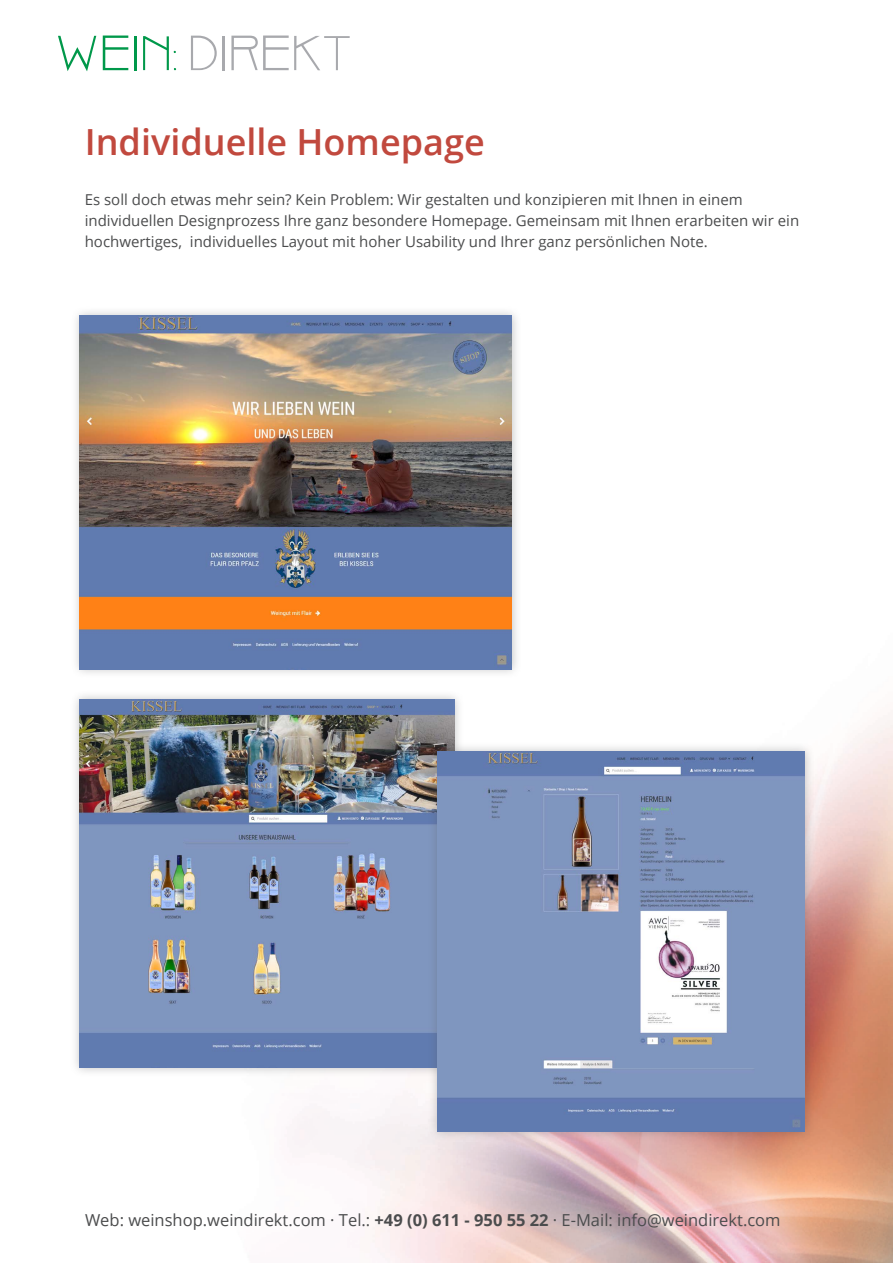
<style>
.page{position:relative;width:893px;height:1263px;background:#fff}
.page>*{position:absolute;margin:0;border:0;box-sizing:border-box;transform-origin:0 0}
.t1{font:600 36px "Open Sans";color:#c1493e}
.t2{font:16.5px "Open Sans";color:#4b4c4d}
.t3{font:15px/21px "Open Sans";color:#4b4c4d}
.s1{font-weight:700}
</style>
<div class="page">
<img style="left:292px;top:710px;width:601px;height:553px">
<svg style="left:58px;top:36px;width:38px;height:35px"></svg>
<svg style="left:103px;top:36px;width:25px;height:34px"></svg>
<hr style="left:134px;top:36px;width:3px;height:34px;background:#00984a">
<svg style="left:143px;top:36px;width:33px;height:34px"></svg>
<svg style="left:191px;top:36px;width:26px;height:34px"></svg>
<hr style="left:223px;top:36px;width:2px;height:34px;background:#a8a9ad">
<svg style="left:231px;top:36px;width:119px;height:34px"></svg>
<div style="left:70px;top:306px;width:452px;height:373px;background:#57585a;opacity:.35"></div>
<img style="left:80px;top:316px;width:432px;height:353px">
<div style="left:70px;top:689px;width:394px;height:388px;background:#57585a;opacity:.35"></div>
<img style="left:80px;top:699px;width:374px;height:368px">
<div style="left:428px;top:741px;width:387px;height:401px;background:#57585a;opacity:.35"></div>
<img style="left:437px;top:752px;width:368px;height:380px">
<p class="t1" style="left:85px;top:117px;width:402px">Individuelle Homepage</p>
<p class="t3" style="left:85px;top:189px;width:659px">Es soll doch etwas mehr sein? Kein Problem: Wir gestalten und konzipieren mit Ihnen in einem</p>
<p class="t3" style="left:85px;top:210px;width:716px">individuellen Designprozess Ihre ganz besondere Homepage. Gemeinsam mit Ihnen erarbeiten wir ein hochwertiges, individuelles Layout mit hoher Usability und Ihrer ganz persönlichen Note.</p>
<p class="t2" style="left:85px;top:1208px;width:697px">Web: weinshop.weindirekt.com · Tel.: <span class="s1">+49 (0) 611 - 950 55 22</span> · E-Mail: info@weindirekt.com</p>
</div>
